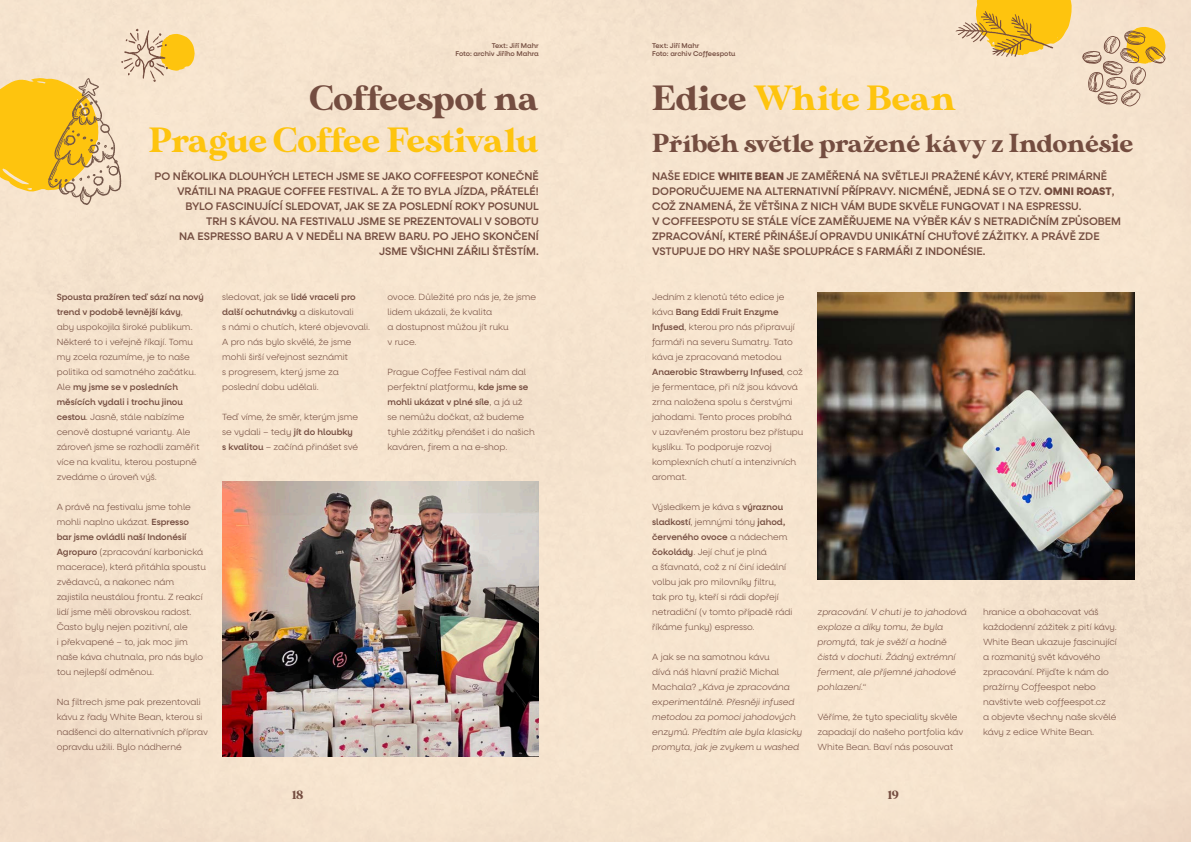
<style>
.page{position:relative;width:1191px;height:842px;background:#f6e4ce}
.page>*{position:absolute;margin:0;border:0;box-sizing:border-box;transform-origin:0 0}
.t1{font:35px "MADE Sunflower";color:#fec40e}
.t2{font:35px "MADE Sunflower";color:#744d40}
.t3{font:26px "MADE Sunflower";color:#744d40}
.t4{font:12px "MADE Sunflower";color:#744d40}
.t5{font:500 11px/15px "Neulis Alt";color:#744d40}
.t6{font:300 9px/15px "Neulis Alt";color:#744d40}
.t7{font:italic 300 9px/15px "Neulis Alt";color:#744d40}
.t8{font:500 7px "Neulis Alt";color:#744d40}
.s1{font-weight:500}
.s2{color:#744d40}
.s3{font-weight:800}
.s4{font-style:normal}
</style>
<div class="page">
<img style="left:817px;top:292px;width:317px;height:287px">
<img style="left:222px;top:481px;width:317px;height:276px">
<svg style="left:955px;top:0;width:117px;height:57px"></svg>
<svg style="left:0;top:29px;width:195px;height:176px"></svg>
<svg style="left:1082px;top:27px;width:83px;height:80px"></svg>
<p class="t8" style="left:492px;top:41px;width:49px">Text: Jiří Mahr</p>
<p class="t8" style="left:455px;top:50px;width:85px">Foto: archiv Jiřího Mahra</p>
<p class="t2" style="left:310px;top:78px;width:230px">Coffeespot na</p>
<p class="t1" style="left:149px;top:120px;width:391px">Prague Coffee Festivalu</p>
<p class="t5" style="left:155px;top:169px;width:385px;text-align:right">PO NĚKOLIKA DLOUHÝCH LETECH JSME SE JAKO COFFEESPOT KONEČNĚ VRÁTILI NA PRAGUE COFFEE FESTIVAL. A ŽE TO BYLA JÍZDA, PŘÁTELÉ!<br>BYLO FASCINUJÍCÍ SLEDOVAT, JAK SE ZA POSLEDNÍ ROKY POSUNUL<br>TRH S KÁVOU. NA FESTIVALU JSME SE PREZENTOVALI V SOBOTU<br>NA ESPRESSO BARU A V NEDĚLI NA BREW BARU. PO JEHO SKONČENÍ JSME VŠICHNI ZÁŘILI ŠTĚSTÍM.</p>
<p class="t6" style="left:57px;top:290px;width:148px"><span class="s1">Spousta pražíren teď sází na nový trend v podobě levnější kávy</span>,<br>aby uspokojila široké publikum.<br>Některé to i veřejně říkají. Tomu my zcela rozumíme, je to naše politika od samotného začátku.<br>Ale <span class="s1">my jsme se v posledních měsících vydali i trochu jinou cestou</span>. Jasně, stále nabízíme cenově dostupné varianty. Ale zároveň jsme se rozhodli zaměřit více na kvalitu, kterou postupně zvedáme o úroveň výš.</p>
<p class="t6" style="left:57px;top:500px;width:151px">A právě na festivalu jsme tohle mohli naplno ukázat. <span class="s1">Espresso bar jsme ovládli naší Indonésií<br>Agropuro</span> (zpracování karbonická macerace), která přitáhla spoustu zvědavců, a nakonec nám zajistila neustálou frontu. Z reakcí lidí jsme měli obrovskou radost.<br>Často byly nejen pozitivní, ale<br>i překvapené – to, jak moc jim naše káva chutnala, pro nás bylo tou nejlepší odměnou.</p>
<p class="t6" style="left:57px;top:695px;width:153px">Na filtrech jsme pak prezentovali kávu z řady White Bean, kterou si nadšenci do alternativních příprav opravdu užili. Bylo nádherné</p>
<p class="t6" style="left:222px;top:290px;width:149px">sledovat, jak se <span class="s1">lidé vraceli pro další ochutnávky</span> a diskutovali<br>s námi o chutích, které objevovali.<br>A pro nás bylo skvělé, že jsme mohli širší veřejnost seznámit<br>s progresem, který jsme za poslední dobu udělali.</p>
<p class="t6" style="left:222px;top:410px;width:137px">Teď víme, že směr, kterým jsme se vydali – tedy <span class="s1">jít do hloubky s kvalitou</span> – začíná přinášet své</p>
<p class="t6" style="left:387px;top:290px;width:150px">ovoce. Důležité pro nás je, že jsme lidem ukázali, že kvalita<br>a dostupnost můžou jít ruku<br>v ruce.</p>
<p class="t6" style="left:387px;top:365px;width:149px">Prague Coffee Festival nám dal perfektní platformu, <span class="s1">kde jsme se mohli ukázat v plné síle</span>, a já už<br>se nemůžu dočkat, až budeme tyhle zážitky přenášet i do našich kaváren, firem a na e-shop.</p>
<p class="t8" style="left:652px;top:41px;width:49px">Text: Jiří Mahr</p>
<p class="t8" style="left:652px;top:50px;width:85px">Foto: archiv Coffeespotu</p>
<p class="t1" style="left:652px;top:78px;width:305px"><span class="s2">Edice</span> White Bean</p>
<p class="t3" style="left:652px;top:128px;width:482px">Příběh světle pražené kávy z Indonésie</p>
<p class="t5" style="left:652px;top:169px;width:470px">NAŠE EDICE <span class="s3">WHITE BEAN</span> JE ZAMĚŘENÁ NA SVĚTLEJI PRAŽENÉ KÁVY, KTERÉ PRIMÁRNĚ DOPORUČUJEME NA ALTERNATIVNÍ PŘÍPRAVY. NICMÉNĚ, JEDNÁ SE O TZV. <span class="s3">OMNI ROAST</span>, COŽ ZNAMENÁ, ŽE VĚTŠINA Z NICH VÁM BUDE SKVĚLE FUNGOVAT I NA ESPRESSU.<br>V COFFEESPOTU SE STÁLE VÍCE ZAMĚŘUJEME NA VÝBĚR KÁV S NETRADIČNÍM ZPŮSOBEM ZPRACOVÁNÍ, KTERÉ PŘINÁŠEJÍ OPRAVDU UNIKÁTNÍ CHUŤOVÉ ZÁŽITKY. A PRÁVĚ ZDE VSTUPUJE DO HRY NAŠE SPOLUPRÁCE S FARMÁŘI Z INDONÉSIE.</p>
<p class="t6" style="left:652px;top:290px;width:153px">Jedním z klenotů této edice je káva <span class="s1">Bang Eddi Fruit Enzyme<br>Infused</span>, kterou pro nás připravují farmáři na severu Sumatry. Tato káva je zpracovaná metodou<br><span class="s1">Anaerobic Strawberry Infused</span>, což je fermentace, při níž jsou kávová zrna naložena spolu s čerstvými jahodami. Tento proces probíhá<br>v uzavřeném prostoru bez přístupu kyslíku. To podporuje rozvoj komplexních chutí a intenzivních aromat.</p>
<p class="t6" style="left:652px;top:500px;width:142px">Výsledkem je káva s <span class="s1">výraznou sladkostí</span>, jemnými tóny <span class="s1">jahod, červeného ovoce</span> a nádechem <span class="s1">čokolády</span>. Její chuť je plná<br>a šťavnatá, což z ní činí ideální volbu jak pro milovníky filtru, tak pro ty, kteří si rádi dopřejí netradiční (v tomto případě rádi říkáme funky) espresso.</p>
<p class="t7" style="left:652px;top:650px;width:152px"><span class="s4">A jak se na samotnou kávu<br>dívá náš hlavní pražič Michal<br>Machala?</span> „Káva je zpracována experimentálně. Přesněji infused metodou za pomoci jahodových enzymů. Předtím ale byla klasicky promyta, jak je zvykem u washed</p>
<p class="t7" style="left:817px;top:605px;width:151px">zpracování. V chuti je to jahodová exploze a díky tomu, že byla promytá, tak je svěží a hodně čistá v dochuti. Žádný extrémní ferment, ale příjemné jahodové pohlazení.“</p>
<p class="t6" style="left:817px;top:710px;width:147px">Věříme, že tyto speciality skvěle zapadají do našeho portfolia káv<br>White Bean. Baví nás posouvat</p>
<p class="t6" style="left:983px;top:605px;width:135px">hranice a obohacovat váš každodenní zážitek z pití kávy.<br>White Bean ukazuje fascinující a rozmanitý svět kávového zpracování. Přijďte k nám do pražírny Coffeespot nebo navštivte web coffeespot.cz<br>a objevte všechny naše skvělé kávy z edice White Bean.</p>
<h3 class="t4" style="left:292px;top:789px;width:12px">18</h3>
<h3 class="t4" style="left:888px;top:789px;width:12px">19</h3>
</div>
